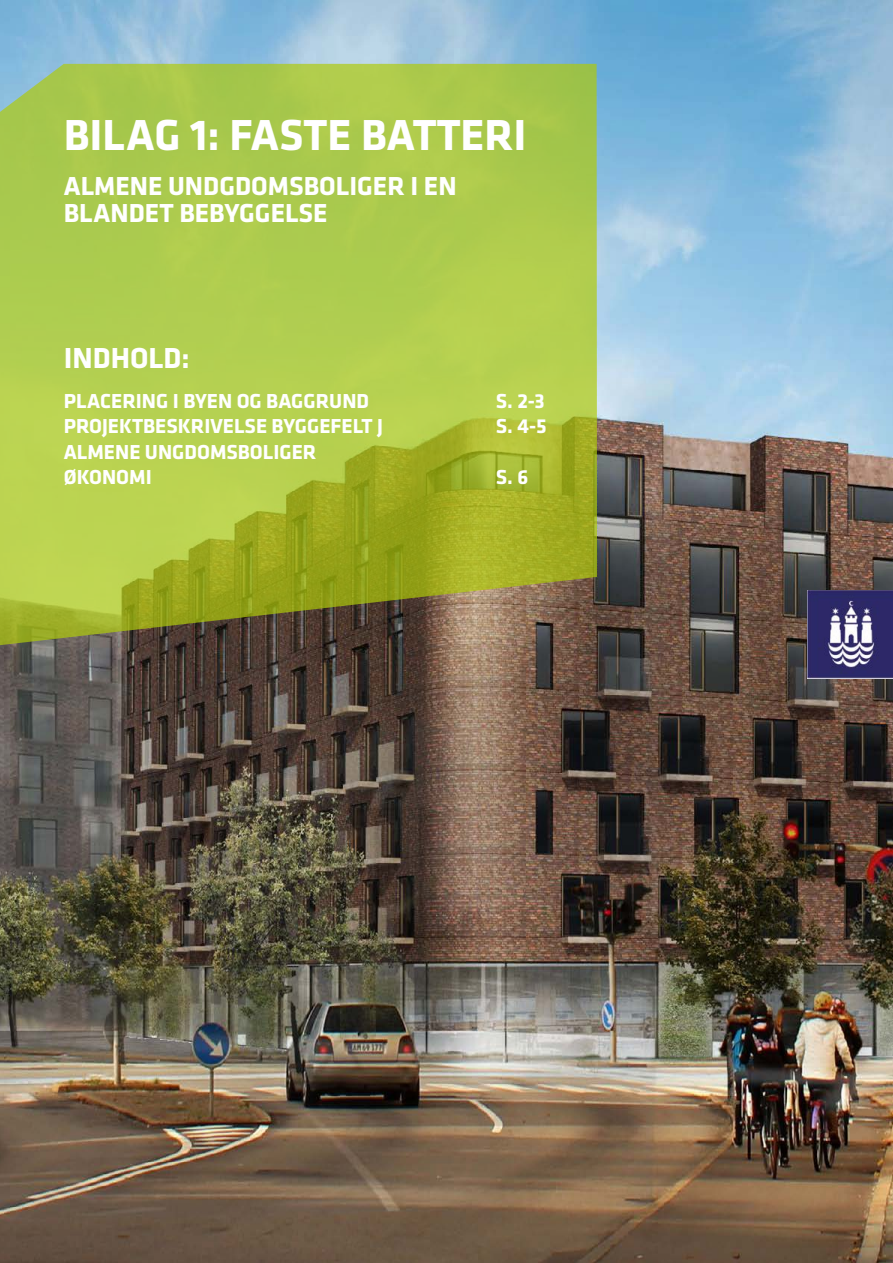
<style>
.page{position:relative;width:893px;height:1263px;background:#fff}
.page>*{position:absolute;margin:0;border:0;box-sizing:border-box;transform-origin:0 0}
.t1{font:700 45px "Klavika";color:#fff}
.t2{font:700 30px "Klavika";color:#fff}
.t3{font:700 27px/27px "Klavika";color:#fff}
.t4{font:700 21px/25.2px "Klavika";color:#fff}
</style>
<div class="page">
<img style="left:0;top:0;width:893px;height:1263px">
<svg style="left:0;top:64px;width:597px;height:581px;background:#a8bf46"></svg>
<img style="left:808px;top:590px;width:85px;height:88px">
<h1 class="t1" style="left:64px;top:110px;width:464px">BILAG 1: FASTE BATTERI</h1>
<p class="t3" style="left:64px;top:172px;width:394px">ALMENE UNDGDOMSBOLIGER I EN<br>BLANDET BEBYGGELSE</p>
<h2 class="t2" style="left:64px;top:342px;width:127px">INDHOLD:</h2>
<p class="t4" style="left:64px;top:389px;width:307px">PLACERING I BYEN OG BAGGRUND</p>
<p class="t4" style="left:496px;top:389px;width:50px">S. 2-3</p>
<p class="t4" style="left:64px;top:414px;width:321px">PROJEKTBESKRIVELSE BYGGEFELT J</p>
<p class="t4" style="left:496px;top:414px;width:52px">S. 4-5</p>
<p class="t4" style="left:64px;top:439px;width:254px">ALMENE UNGDOMSBOLIGER<br>ØKONOMI</p>
<p class="t4" style="left:496px;top:464px;width:34px">S. 6</p>
</div>
